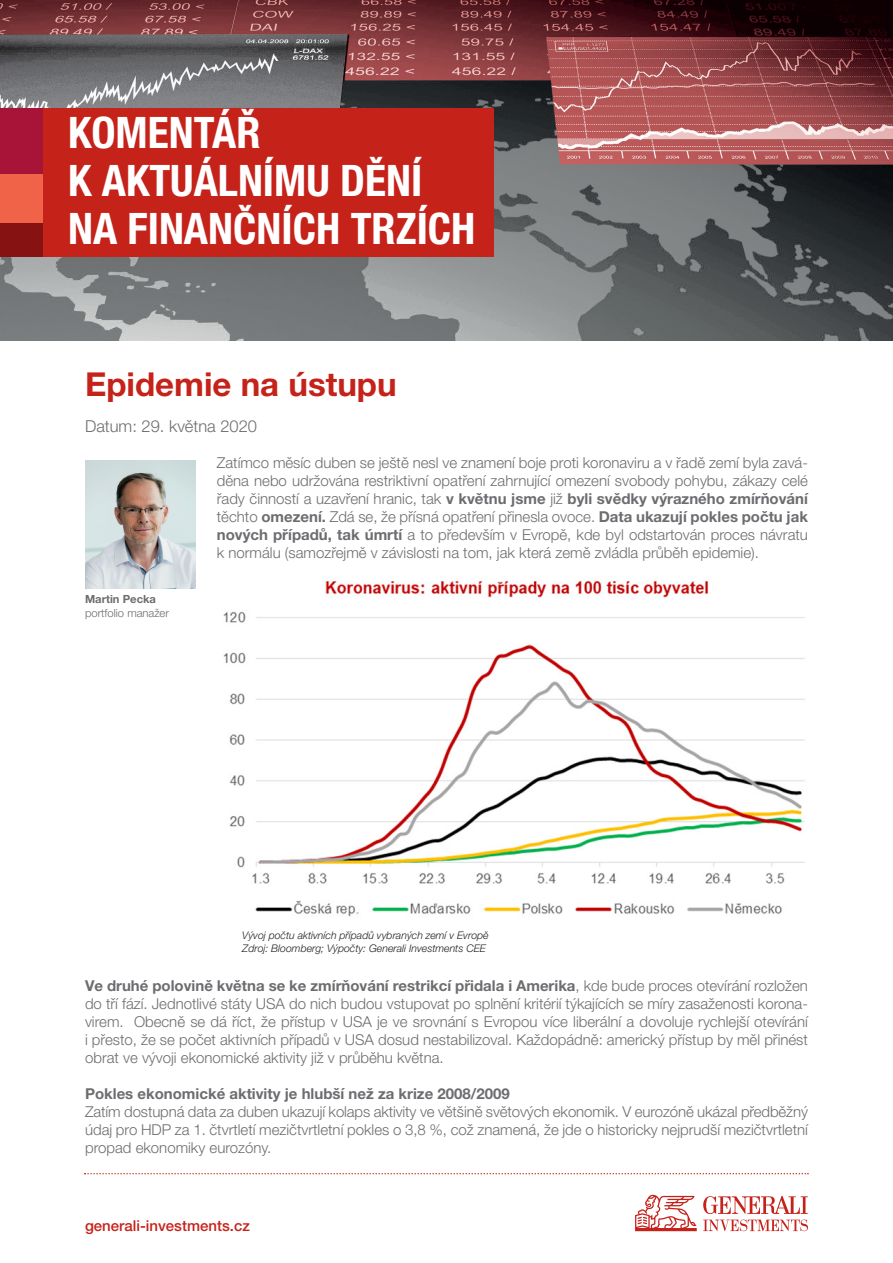
<style>
.page{position:relative;width:893px;height:1263px;background:#fff}
.page>*{position:absolute;margin:0;border:0;box-sizing:border-box;transform-origin:0 0}
.t1{font:700 condensed 43.5px/48px "Helvetica Neue LT Pro";color:#fff}
.t2{font:700 33px "Helvetica Neue LT Pro";color:#c5221a}
.t3{font:300 16.5px "Helvetica Neue LT Pro";color:#6c6d70}
.t4{font:300 15px/18px "Helvetica Neue LT Pro";color:#6c6d70;text-align:justify}
.t5{font:700 15px "Helvetica Neue LT Pro";color:#6c6d70}
.t6{font:500 15px "Helvetica Neue LT Pro";color:#c5221a}
.t7{font:300 11.25px "Helvetica Neue LT Pro";color:#6c6d70}
.t8{font:700 11.25px "Helvetica Neue LT Pro";color:#6c6d70}
.t9{font:italic 300 10.5px/12.6px "Helvetica Neue LT Pro";color:#231f20}
.s1{font-weight:700}
</style>
<div class="page">
<img style="left:0;top:0;width:893px;height:340px">
<div style="left:0;top:108px;width:493px;height:149px;background:#c5221a"></div>
<div style="left:0;top:108px;width:43px;height:66px;background:#a81437"></div>
<div style="left:0;top:174px;width:43px;height:50px;background:#f16349"></div>
<div style="left:0;top:224px;width:43px;height:33px;background:#861212"></div>
<img style="left:85px;top:460px;width:111px;height:128px">
<svg style="left:635px;top:1195px;width:62px;height:36px"></svg>
<svg style="left:703px;top:1196px;width:105px;height:35px"></svg>
<svg style="left:84px;top:1173px;width:725px;height:1px"></svg>
<img style="left:223px;top:581px;width:582px;height:336px">
<h1 class="t1" style="left:68px;top:112px;width:409px">KOMENTÁŘ<br>K AKTUÁLNÍMU DĚNÍ<br>NA FINANČNÍCH TRZÍCH</h1>
<h2 class="t2" style="left:85px;top:372px;width:313px">Epidemie na ústupu</h2>
<p class="t3" style="left:85px;top:420px;width:174px">Datum: 29. května 2020</p>
<p class="t4" style="left:217px;top:455px;width:593px">Zatímco měsíc duben se ještě nesl ve znamení boje proti koronaviru a v řadě zemí byla zavá&shy;děna nebo udržována restriktivní opatření zahrnující omezení svobody pohybu, zákazy celé řady činností a uzavření hranic, tak <span class="s1">v květnu jsme</span> již <span class="s1">byli svědky výrazného zmírňování </span>těchto <span class="s1">omezení.</span> Zdá se, že přísná opatření přinesla ovoce. <span class="s1">Data ukazují pokles počtu jak nových případů, tak úmrtí</span> a to především v Evropě, kde byl odstartován proces návratu k normálu (samozřejmě v závislosti na tom, jak která země zvládla průběh epidemie).</p>
<p class="t8" style="left:85px;top:595px;width:73px">Martin Pecka</p>
<p class="t7" style="left:85px;top:609px;width:85px">portfolio manažer</p>
<p class="t9" style="left:242px;top:930px;width:248px">Vývoj počtu aktivních případů vybraných zemí v Evropě<br>Zdroj: Bloomberg; Výpočty: Generali Investments CEE</p>
<p class="t4" style="left:85px;top:978px;width:724px"><span class="s1">Ve druhé polovině května se ke zmírňování restrikcí přidala i Amerika</span>, kde bude proces otevírání rozložen do tří fází. Jednotlivé státy USA do nich budou vstupovat po splnění kritérií týkajících se míry zasaženosti korona&shy;virem. Obecně se dá říct, že přístup v USA je ve srovnání s Evropou více liberální a dovoluje rychlejší otevírání i přesto, že se počet aktivních případů v USA dosud nestabilizoval. Každopádně: americký přístup by měl přinést obrat ve vývoji ekonomické aktivity již v průběhu května.</p>
<p class="t5" style="left:85px;top:1088px;width:426px">Pokles ekonomické aktivity je hlubší než za krize 2008/2009</p>
<p class="t4" style="left:85px;top:1104px;width:724px">Zatím dostupná data za duben ukazují kolaps aktivity ve většině světových ekonomik. V eurozóně ukázal předběžný údaj pro HDP za 1. čtvrtletí mezičtvrtletní pokles o 3,8 %, což znamená, že jde o historicky nejprudší mezičtvrtletní propad ekonomiky eurozóny.</p>
<p class="t6" style="left:85px;top:1220px;width:166px">generali-investments.cz</p>
</div>
